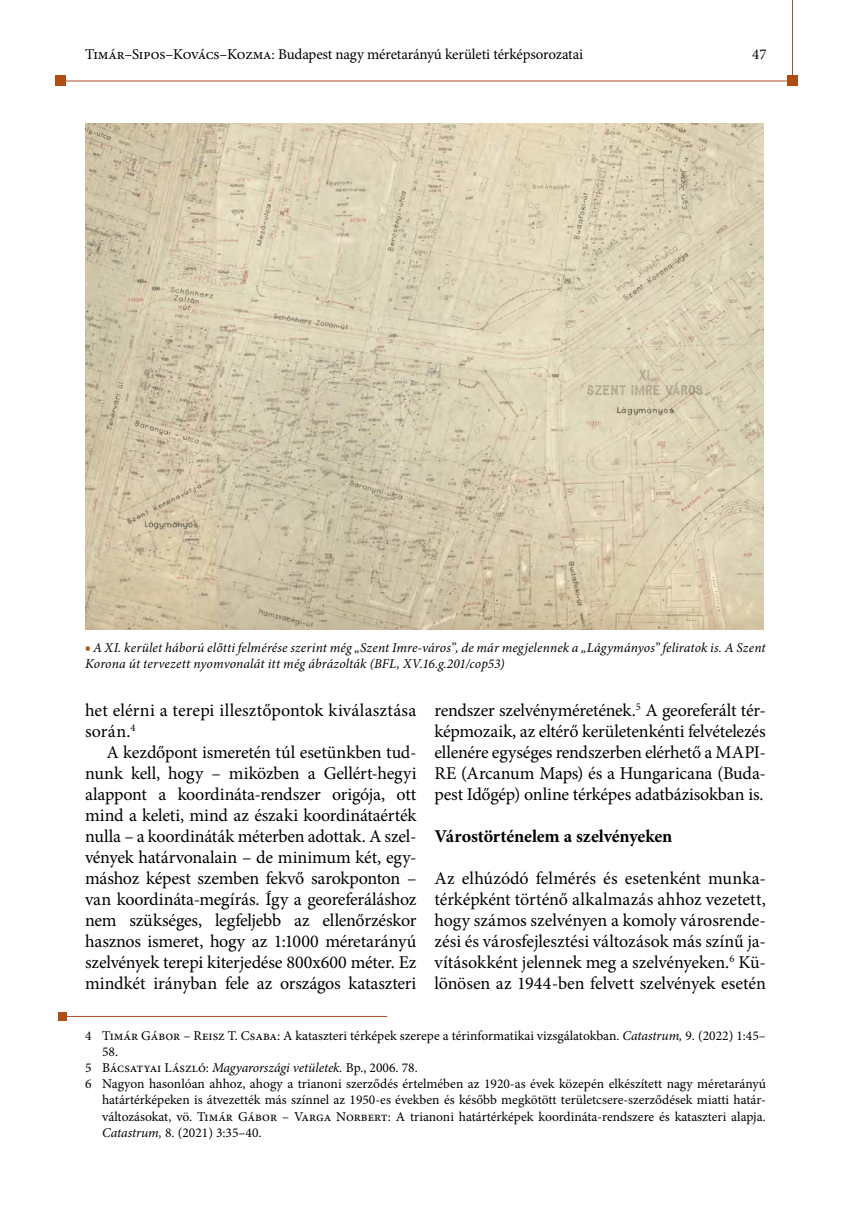
<style>
.page{position:relative;width:851px;height:1212px;background:#fff}
.page>*{position:absolute;margin:0;border:0;box-sizing:border-box;transform-origin:0 0}
.t1{font:18px/21px "Minion Pro";letter-spacing:-.015em;color:#000;text-align:justify}
.t2{font:700 18px "Minion Pro";letter-spacing:-.01em;color:#000}
.t3{font:15px "Minion Pro";letter-spacing:-.01em;color:#000}
.footnote_text{font:13.5px/16.2px "Minion Pro";color:#000}
.képaláírás{font:italic 13.5px/16.5px "Minion Pro";letter-spacing:.01em;color:#000}
.s1{color:#ae4e14}
.s2{font-style:italic}
</style>
<div class="page">
<hr style="left:59px;top:81px;width:733px;height:1px;background:#ae4f25">
<hr style="left:792px;top:0;width:1px;height:86px;background:#ae4f25">
<div style="left:55px;top:75px;width:11px;height:11px;background:#ae4e14"></div>
<div style="left:787px;top:75px;width:10px;height:11px;background:#ae4e14"></div>
<img style="left:85px;top:123px;width:678px;height:506px">
<hr style="left:58px;top:1016px;width:329px;height:1px;background:#ae4f25">
<div style="left:58px;top:1012px;width:9px;height:9px;background:#ae4e14"></div>
<p class="t3" style="left:85px;top:44px;width:499px">Timár–Sipos–Kovács–Kozma: Budapest nagy méretarányú kerületi térképsorozatai</p>
<p class="t3" style="left:752px;top:45px;width:16px">47</p>
<p class="képaláírás" style="left:85px;top:639px;width:682px"><span class="s1">■</span> A XI. kerület háború előtti felmérése szerint még „Szent Imre-város”, de már megjelennek a „Lágymányos” feliratok is. A Szent<br>Korona út tervezett nyomvonalát itt még ábrázolták (BFL, XV.16.g.201/cop53)</p>
<p class="t1" style="left:85px;top:699px;width:333px">het elérni a terepi illesztőpontok kiválasztása során.<sup>4</sup></p>
<p class="t1" style="left:85px;top:741px;width:333px;text-indent:21px">A kezdőpont ismeretén túl esetünkben tud&shy;nunk kell, hogy – miközben a Gellért-hegyi alappont a koordináta-rendszer origója, ott mind a keleti, mind az északi koordinátaérték nulla – a koordináták méterben adottak. A szel&shy;vények határvonalain – de minimum két, egy&shy;máshoz képest szemben fekvő sarokponton – van koordináta-megírás. Így a georeferáláshoz nem szükséges, legfeljebb az ellenőrzéskor hasznos ismeret, hogy az 1:1000 méretarányú szelvények terepi kiterjedése 800x600 méter. Ez mindkét irányban fele az országos kataszteri</p>
<p class="t1" style="left:434px;top:699px;width:333px">rendszer szelvényméretének.<sup>5</sup> A georeferált tér&shy;képmozaik, az eltérő kerületenkénti felvételezés ellenére egységes rendszerben elérhető a MAPI-RE (Arcanum Maps) és a Hungaricana (Buda&shy;pest Időgép) online térképes adatbázisokban is.</p>
<p class="t2" style="left:434px;top:823px;width:239px">Várostörténelem a szelvényeken</p>
<p class="t1" style="left:434px;top:867px;width:333px">Az elhúzódó felmérés és esetenként munka&shy;térképként történő alkalmazás ahhoz vezetett, hogy számos szelvényen a komoly városrende&shy;zési és városfejlesztési változások más színű ja&shy;vításokként jelennek meg a szelvényeken.<sup>6</sup> Kü&shy;lönösen az 1944-ben felvett szelvények esetén</p>
<p class="footnote_text" style="left:102px;top:1027px;width:665px;text-indent:-17px">4 Timár Gábor – Reisz T. Csaba: A kataszteri térképek szerepe a térinformatikai vizsgálatokban. <span class="s2">Catastrum,</span> 9. (2022) 1:45–<br>58.</p>
<p class="footnote_text" style="left:85px;top:1059px;width:334px">5 Bácsatyai László: <span class="s2">Magyarországi vetületek.</span> Bp., 2006. 78.</p>
<p class="footnote_text" style="left:102px;top:1076px;width:665px;text-align:justify;text-indent:-17px">6 Nagyon hasonlóan ahhoz, ahogy a trianoni szerződés értelmében az 1920-as évek közepén elkészített nagy méretarányú határtérképeken is átvezették más színnel az 1950-es években és később megkötött területcsere-szerződések miatti határ&shy;változásokat, vö. Timár Gábor – Varga Norbert: A trianoni határtérképek koordináta-rendszere és kataszteri alapja.<br><span class="s2">Catastrum,</span> 8. (2021) 3:35–40.</p>
</div>
